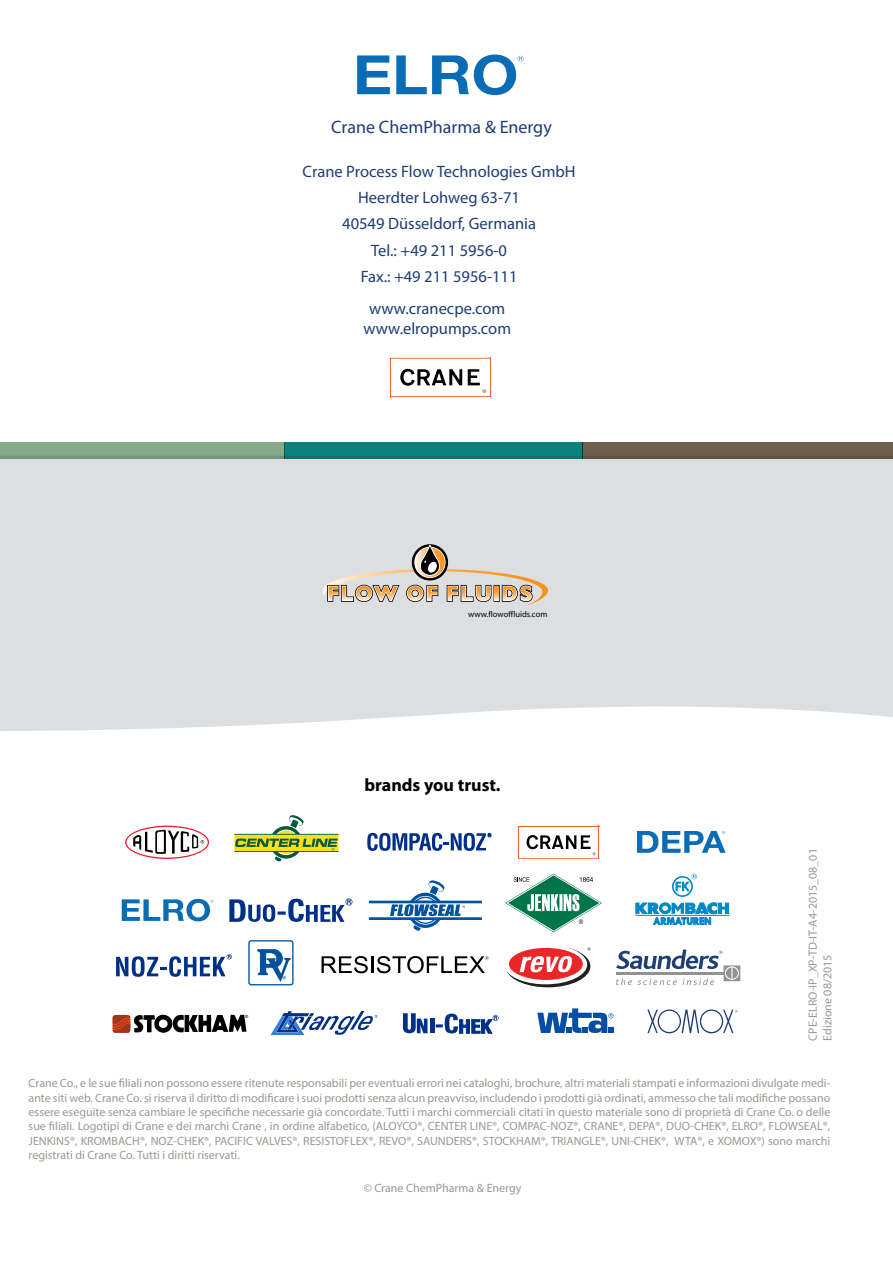
<style>
.page{position:relative;width:893px;height:1263px;background:#fff}
.page>*{position:absolute;margin:0;border:0;box-sizing:border-box;transform-origin:0 0}
.t1{font:18px "Myriad Pro";color:#1e3d73}
.t2{font:700 18px "Myriad Pro";color:#000}
.t3{font:16.5px/26.2px "Myriad Pro";color:#1e3d73;text-align:center}
.t4{font:12px/14.4px "Myriad Pro";color:#9a9894}
.t5{font:8.55px "Myriad";color:#000}
.t6{font:4.2px "Helvetica LT Std";color:#000}
</style>
<div class="page">
<svg style="left:357px;top:55px;width:33px;height:39px"></svg>
<svg style="left:396px;top:55px;width:127px;height:40px"></svg>
<svg style="left:122px;top:899px;width:92px;height:22px"></svg>
<div style="left:672px;top:876px;width:21px;height:21px;border:2px solid #0088c7;border-radius:50%"></div>
<svg style="left:635px;top:902px;width:94px;height:23px"></svg>
<svg style="left:675px;top:874px;width:22px;height:17px"></svg>
<svg style="left:229px;top:898px;width:123px;height:24px"></svg>
<hr style="left:369px;top:917px;width:113px;height:3px;background:#00539b">
<hr style="left:369px;top:901px;width:113px;height:2px;background:#00539b">
<svg style="left:390px;top:880px;width:75px;height:51px"></svg>
<svg style="left:505px;top:874px;width:97px;height:58px"></svg>
<svg style="left:537px;top:1008px;width:76px;height:25px"></svg>
<svg style="left:647px;top:1009px;width:91px;height:24px"></svg>
<svg style="left:113px;top:1014px;width:133px;height:19px"></svg>
<svg style="left:271px;top:1011px;width:107px;height:24px"></svg>
<hr style="left:519px;top:858px;width:80px;height:1px;background:#f15d2f">
<hr style="left:599px;top:826px;width:1px;height:33px;background:#f15d2f">
<hr style="left:518px;top:826px;width:81px;height:1px;background:#f15d2f">
<hr style="left:518px;top:826px;width:1px;height:33px;background:#f15d2f">
<svg style="left:527px;top:835px;width:69px;height:20px"></svg>
<svg style="left:637px;top:831px;width:89px;height:22px"></svg>
<svg style="left:125px;top:826px;width:84px;height:33px"></svg>
<svg style="left:234px;top:815px;width:105px;height:46px"></svg>
<svg style="left:367px;top:833px;width:125px;height:18px"></svg>
<div style="left:248px;top:940px;width:46px;height:45px;border:1px solid #00539b;border-radius:2px"></div>
<svg style="left:322px;top:956px;width:46px;height:17px"></svg>
<hr style="left:371px;top:956px;width:3px;height:17px;background:#000">
<svg style="left:377px;top:956px;width:112px;height:17px"></svg>
<svg style="left:616px;top:949px;width:124px;height:36px"></svg>
<svg style="left:506px;top:947px;width:85px;height:40px"></svg>
<svg style="left:257px;top:949px;width:34px;height:33px"></svg>
<svg style="left:116px;top:954px;width:116px;height:23px"></svg>
<svg style="left:436px;top:1013px;width:62px;height:20px"></svg>
<svg style="left:403px;top:1013px;width:24px;height:20px"></svg>
<hr style="left:430px;top:1019px;width:4px;height:14px;background:#002f87">
<div style="left:0;top:458px;width:893px;height:273px;background:#dddedf"></div>
<div style="left:0;top:442px;width:284px;height:16px;background:#85ab8b"></div>
<div style="left:284px;top:442px;width:298px;height:16px;background:#0c827f"></div>
<div style="left:582px;top:442px;width:311px;height:16px;background:#6d5f4d"></div>
<svg style="left:323px;top:542px;width:225px;height:64px"></svg>
<svg style="left:400px;top:369px;width:62px;height:17px"></svg>
<hr style="left:390px;top:396px;width:100px;height:1px;background:#f15d2f">
<hr style="left:490px;top:358px;width:1px;height:39px;background:#f15d2f">
<hr style="left:390px;top:358px;width:100px;height:1px;background:#f15d2f">
<hr style="left:390px;top:358px;width:1px;height:39px;background:#f15d2f">
<svg style="left:468px;top:369px;width:18px;height:24px"></svg>
<h1 class="t1" style="left:331px;top:116px;width:222px">Crane ChemPharma &amp; Energy</h1>
<h2 class="t3" style="left:303px;top:158px;width:275px">Crane Process Flow Technologies GmbH<br>Heerdter Lohweg 63-71<br>40549 Düsseldorf, Germania<br>Tel.: +49 211 5956-0<br>Fax.: +49 211 5956-111</h2>
<h2 class="t3" style="left:363px;top:298px;width:149px;line-height:20.2px">www.cranecpe.com www.elropumps.com</h2>
<p class="t5" style="left:468px;top:610px;width:81px">www.flowoffluids.com</p>
<p class="t6" style="left:245px;top:1013px;width:5px">®</p>
<h1 class="t2" style="left:364px;top:775px;width:138px">brands you trust.</h1>
<p class="t4" style="left:805px;top:1041px;width:194px;rotate:-90deg">CPE-ELRO-IP_XP-TD-IT-A4-2015_08_01<br>Edizione 08/2015</p>
<p class="t4" style="left:29px;top:1076px;width:803px;text-align:justify">Crane Co., e le sue filiali non possono essere ritenute responsabili per eventuali errori nei cataloghi, brochure, altri materiali stampati e informazioni divulgate medi&shy;ante siti web. Crane Co. si riserva il diritto di modificare i suoi prodotti senza alcun preavviso, includendo i prodotti già ordinati, ammesso che tali modifiche possano essere eseguite senza cambiare le specifiche necessarie già concordate. Tutti i marchi commerciali citati in questo materiale sono di proprietà di Crane Co. o delle sue filiali. Logotipi di Crane e dei marchi Crane , in ordine alfabetico, (ALOYCO®, CENTER LINE®, COMPAC-NOZ®, CRANE®, DEPA®, DUO-CHEK®, ELRO®, FLOWSEAL®, JENKINS®, KROMBACH®, NOZ-CHEK®, PACIFIC VALVES®, RESISTOFLEX®, REVO®, SAUNDERS®, STOCKHAM®, TRIANGLE®, UNI-CHEK®, WTA®, e XOMOX®) sono marchi registrati di Crane Co. Tutti i diritti riservati.</p>
<p class="t4" style="left:364px;top:1180px;width:159px">© Crane ChemPharma &amp; Energy</p>
</div>
